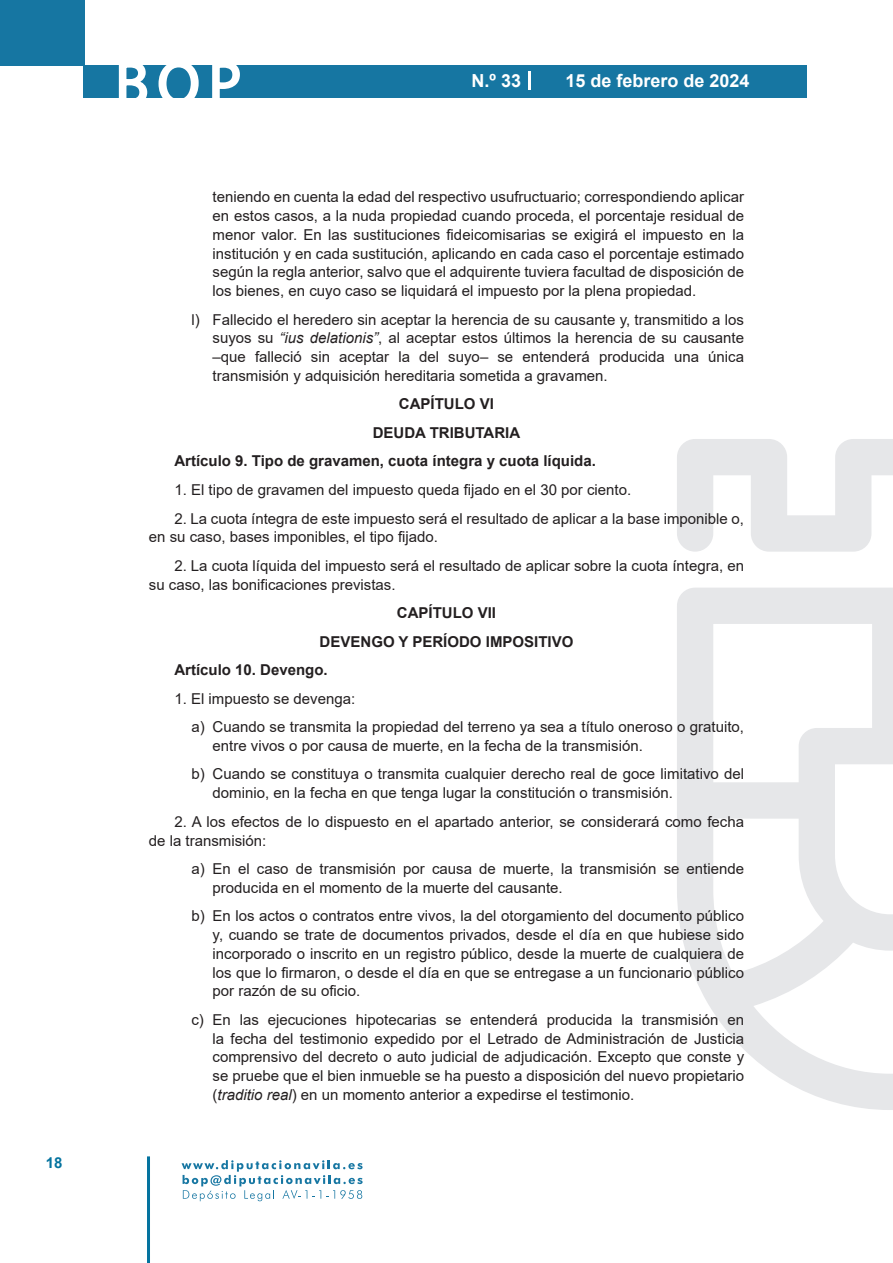
<style>
.page{position:relative;width:893px;height:1263px;background:#fff}
.page>*{position:absolute;margin:0;border:0;box-sizing:border-box;transform-origin:0 0}
.t1{font:500 61.5px "Avant Garde";color:#fff}
.t2{font:700 18px "Arial";color:#fff}
.texto_normal{font:15px/18.8px "Arial";color:#231f20}
.texto_normal-2{font:700 15px "Arial";color:#231f20}
.texto_centrado{font:700 15px "Arial";color:#231f20}
.t3{font:700 15px "Arial";color:#04739f}
.s1{font-style:italic}
</style>
<div class="page">
<div style="left:0;top:0;width:85px;height:65px;background:#1676a2"></div>
<div style="left:84px;top:65px;width:723px;height:33px;background:#1676a2"></div>
<svg style="left:118px;top:65px;width:30px;height:33px"></svg>
<svg style="left:158px;top:65px;width:41px;height:33px"></svg>
<svg style="left:212px;top:65px;width:28px;height:33px"></svg>
<svg style="left:182px;top:1160px;width:181px;height:41px"></svg>
<hr style="left:147px;top:1156px;width:3px;height:107px;background:#04739f">
<svg style="left:529px;top:71px;width:2px;height:19px"></svg>
<svg style="left:677px;top:439px;width:216px;height:671px"></svg>
<p class="t3" style="left:46px;top:1152px;width:18px">18</p>
<h1 class="t1" style="left:115px;top:46px;width:128px">BOP</h1>
<p class="t2" style="left:472px;top:68px;width:51px">N.º 33</p>
<p class="t2" style="left:565px;top:68px;width:186px">15 de febrero de 2024</p>
<p class="texto_normal" style="left:213px;top:188px;width:533px;text-align:justify">teniendo en cuenta la edad del respectivo usufructuario; correspondiendo aplicar en estos casos, a la nuda propiedad cuando proceda, el porcentaje residual de menor valor. En las sustituciones fideicomisarias se exigirá el impuesto en la institución y en cada sustitución, aplicando en cada caso el porcentaje estimado según la regla anterior, salvo que el adquirente tuviera facultad de disposición de los bienes, en cuyo caso se liquidará el impuesto por la plena propiedad.</p>
<p class="texto_normal" style="left:213px;top:310px;width:533px;text-align:justify;text-indent:-21px">l) Fallecido el heredero sin aceptar la herencia de su causante y, transmitido a los suyos su <span class="s1">“ius delationis”</span>, al aceptar estos últimos la herencia de su causante –que falleció sin aceptar la del suyo– se entenderá producida una única transmisión y adquisición hereditaria sometida a gravamen.</p>
<p class="texto_centrado" style="left:399px;top:393px;width:97px">CAPÍTULO VI</p>
<p class="texto_centrado" style="left:373px;top:422px;width:149px">DEUDA TRIBUTARIA</p>
<p class="texto_normal-2" style="left:174px;top:451px;width:423px">Artículo 9. Tipo de gravamen, cuota íntegra y cuota líquida.</p>
<p class="texto_normal" style="left:174px;top:480px;width:458px">1. El tipo de gravamen del impuesto queda fijado en el 30 por ciento.</p>
<p class="texto_normal" style="left:149px;top:509px;width:597px;text-indent:26px">2. La cuota íntegra de este impuesto será el resultado de aplicar a la base imponible o, en su caso, bases imponibles, el tipo fijado.</p>
<p class="texto_normal" style="left:149px;top:556px;width:597px;text-indent:26px">2. La cuota líquida del impuesto será el resultado de aplicar sobre la cuota íntegra, en su caso, las bonificaciones previstas.</p>
<p class="texto_centrado" style="left:397px;top:602px;width:101px">CAPÍTULO VII</p>
<p class="texto_centrado" style="left:320px;top:631px;width:255px">DEVENGO Y PERÍODO IMPOSITIVO</p>
<p class="texto_normal-2" style="left:174px;top:659px;width:155px">Artículo 10. Devengo.</p>
<p class="texto_normal" style="left:174px;top:689px;width:182px">1. El impuesto se devenga:</p>
<p class="texto_normal" style="left:213px;top:717px;width:533px;text-indent:-21px">a) Cuando se transmita la propiedad del terreno ya sea a título oneroso o gratuito, entre vivos o por causa de muerte, en la fecha de la transmisión.</p>
<p class="texto_normal" style="left:213px;top:765px;width:533px;text-indent:-21px">b) Cuando se constituya o transmita cualquier derecho real de goce limitativo del dominio, en la fecha en que tenga lugar la constitución o transmisión.</p>
<p class="texto_normal" style="left:149px;top:812px;width:597px;text-indent:26px">2. A los efectos de lo dispuesto en el apartado anterior, se considerará como fecha de la transmisión:</p>
<p class="texto_normal" style="left:213px;top:859px;width:533px;text-indent:-21px">a) En el caso de transmisión por causa de muerte, la transmisión se entiende producida en el momento de la muerte del causante.</p>
<p class="texto_normal" style="left:213px;top:906px;width:533px;text-align:justify;text-indent:-21px">b) En los actos o contratos entre vivos, la del otorgamiento del documento público y, cuando se trate de documentos privados, desde el día en que hubiese sido incorporado o inscrito en un registro público, desde la muerte de cualquiera de los que lo firmaron, o desde el día en que se entregase a un funcionario público por razón de su oficio.</p>
<p class="texto_normal" style="left:213px;top:1010px;width:533px;text-align:justify;text-indent:-21px">c) En las ejecuciones hipotecarias se entenderá producida la transmisión en la fecha del testimonio expedido por el Letrado de Administración de Justicia comprensivo del decreto o auto judicial de adjudicación. Excepto que conste y se pruebe que el bien inmueble se ha puesto a disposición del nuevo propietario (<span class="s1">traditio real</span>) en un momento anterior a expedirse el testimonio.</p>
</div>
